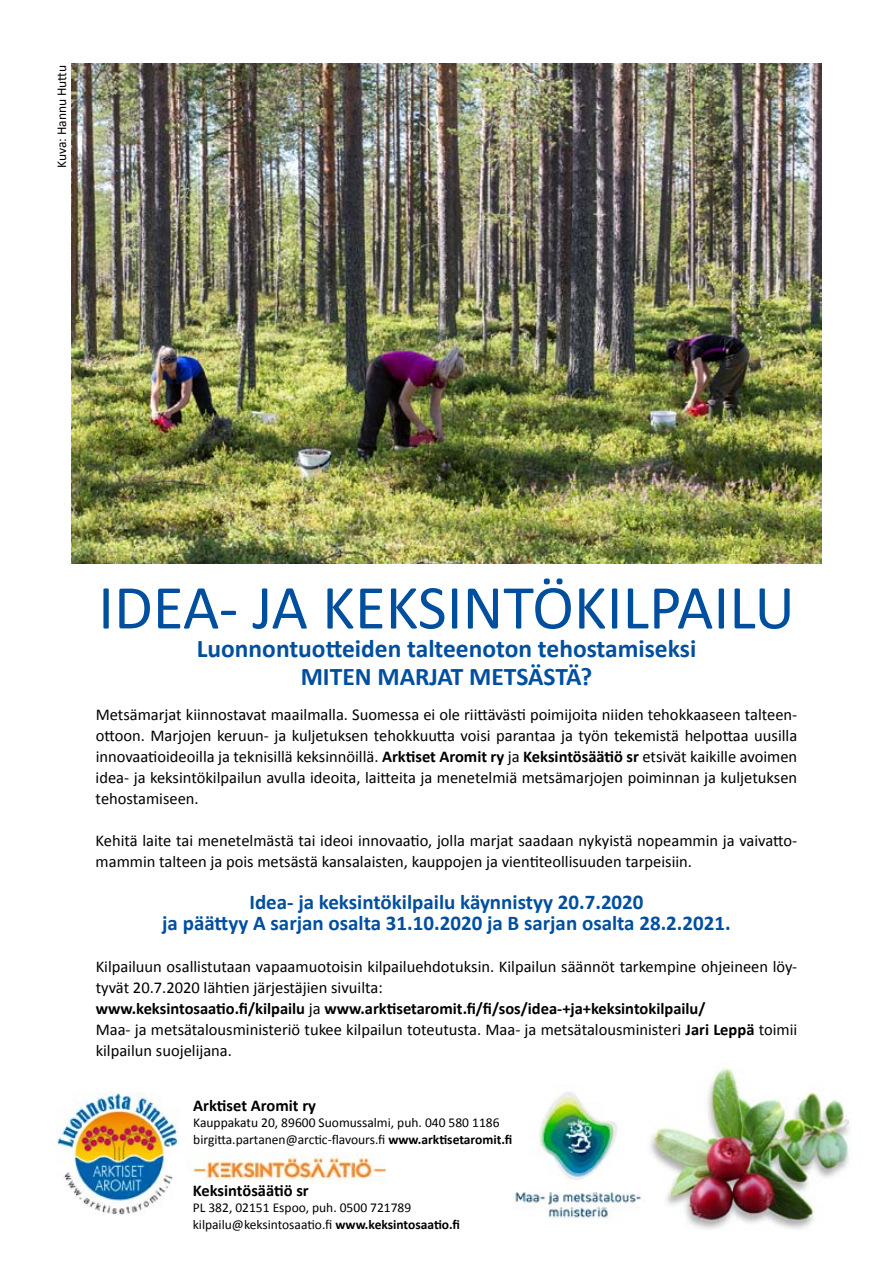
<style>
.page{position:relative;width:893px;height:1263px;background:#fff}
.page>*{position:absolute;margin:0;border:0;box-sizing:border-box;transform-origin:0 0}
.t1{font:63px "Calibri";color:#004f9f}
.t2{font:700 25.5px/28.5px "Calibri";color:#004f9f;text-align:center}
.t3{font:700 21px/21px "Calibri";color:#004f9f;text-align:center}
.t4{font:16.5px/21px "Calibri";color:#000}
.t5{font:700 16.5px "Calibri";color:#000}
.t6{font:13.5px/16.5px "Calibri";color:#000}
.s1{font-weight:700}
</style>
<div class="page">
<img style="left:515px;top:1092px;width:126px;height:131px">
<img style="left:650px;top:1067px;width:200px;height:162px">
<img style="left:71px;top:64px;width:751px;height:500px">
<img style="left:56px;top:1092px;width:123px;height:123px">
<img style="left:192px;top:1153px;width:195px;height:30px">
<p class="t6" style="left:54px;top:168px;width:105px;rotate:-90deg">Kuva: Hannu Huttu</p>
<h1 class="t1" style="left:98px;top:568px;width:698px">IDEA- JA KEKSINTÖKILPAILU</h1>
<h2 class="t2" style="left:197px;top:634px;width:501px">Luonnontuotteiden talteenoton tehostamiseksi<br>MITEN MARJAT METSÄSTÄ?</h2>
<p class="t4" style="left:96px;top:703px;width:703px;text-align:justify">Metsämarjat kiinnostavat maailmalla. Suomessa ei ole riittävästi poimijoita niiden tehokkaaseen talteen&shy;ottoon. Marjojen keruun- ja kuljetuksen tehokkuutta voisi parantaa ja työn tekemistä helpottaa uusilla innovaatioideoilla ja teknisillä keksinnöillä. <span class="s1">Arktiset Aromit ry</span> ja <span class="s1">Keksintösäätiö sr</span> etsivät kaikille avoimen idea- ja keksintökilpailun avulla ideoita, laitteita ja menetelmiä metsämarjojen poiminnan ja kuljetuksen tehostamiseen.</p>
<p class="t4" style="left:96px;top:830px;width:703px">Kehitä laite tai menetelmästä tai ideoi innovaatio, jolla marjat saadaan nykyistä nopeammin ja vaivatto&shy;mammin talteen ja pois metsästä kansalaisten, kauppojen ja vientiteollisuuden tarpeisiin.</p>
<p class="t3" style="left:162px;top:891px;width:570px">Idea- ja keksintökilpailu käynnistyy 20.7.2020<br>ja päättyy A sarjan osalta 31.10.2020 ja B sarjan osalta 28.2.2021.</p>
<p class="t4" style="left:96px;top:955px;width:703px">Kilpailuun osallistutaan vapaamuotoisin kilpailuehdotuksin. Kilpailun säännöt tarkempine ohjeineen löy&shy;tyvät 20.7.2020 lähtien järjestäjien sivuilta:<br><span class="s1">www.keksintosaatio.fi/kilpailu</span> ja <span class="s1">www.arktisetaromit.fi/fi/sos/idea-+ja+keksintokilpailu/<br></span>Maa- ja metsätalousministeriö tukee kilpailun toteutusta. Maa- ja metsätalousministeri <span class="s1">Jari Leppä</span> toimii kilpailun suojelijana.</p>
<p class="t5" style="left:193px;top:1095px;width:124px">Arktiset Aromit ry</p>
<p class="t6" style="left:193px;top:1114px;width:321px">Kauppakatu 20, 89600 Suomussalmi, puh. 040 580 1186 birgitta.partanen@arctic-flavours.fi <span class="s1">www.arktisetaromit.fi</span></p>
<p class="t5" style="left:193px;top:1179px;width:117px">Keksintösäätiö sr</p>
<p class="t6" style="left:193px;top:1199px;width:269px">PL 382, 02151 Espoo, puh. 0500 721789 kilpailu@keksintosaatio.fi <span class="s1">www.keksintosaatio.fi</span></p>
</div>
